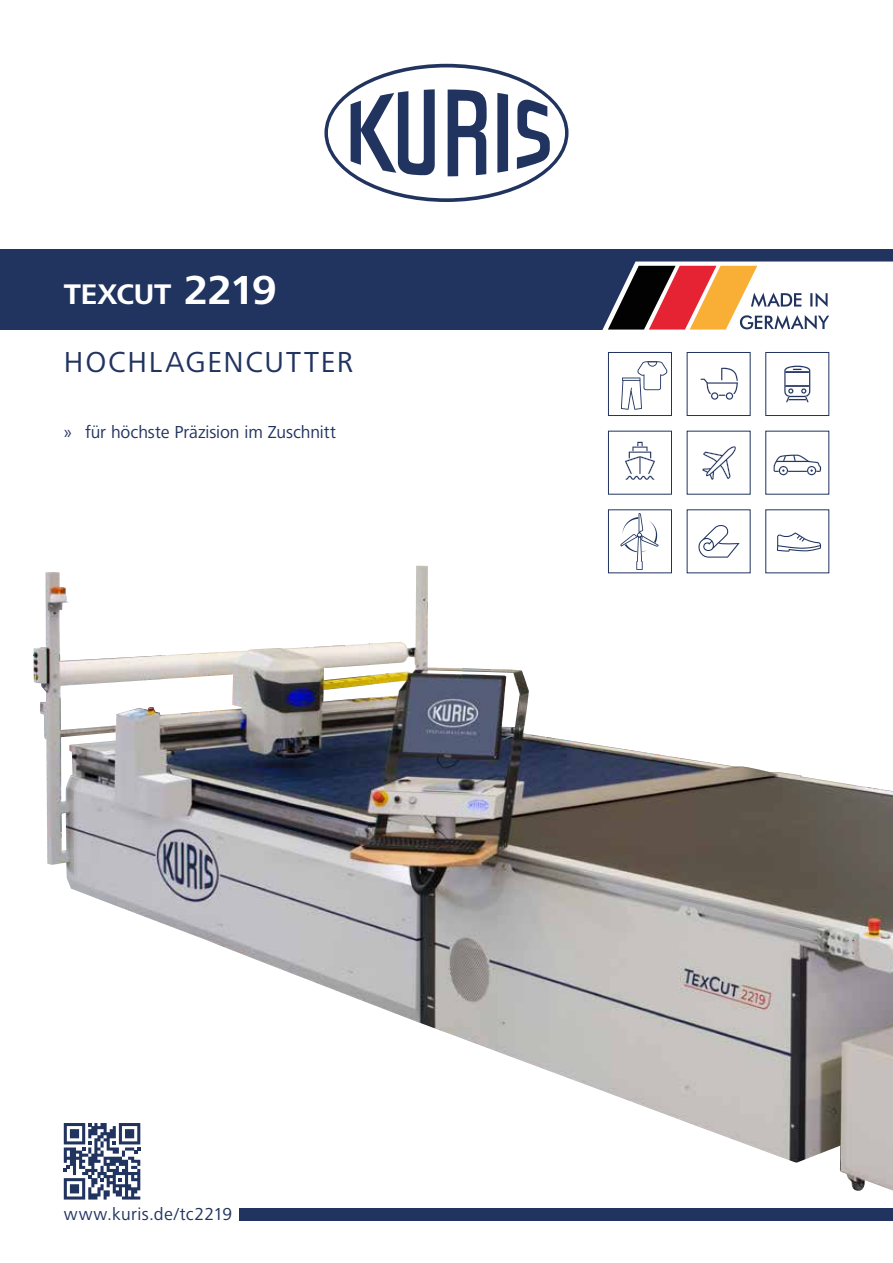
<style>
.page{position:relative;width:893px;height:1263px;background:#fff}
.page>*{position:absolute;margin:0;border:0;box-sizing:border-box;transform-origin:0 0}
.t1{font:30px "Frutiger Next LT";letter-spacing:.06em;color:#21335f}
.t2{font:700 29.4px "Frutiger Next LT";letter-spacing:-.01em;color:#fff}
.t3{font:18px "Frutiger Next LT";letter-spacing:-.005em;color:#21335f}
.t4{font:18px "Frutiger Next LT";letter-spacing:.02em;color:#21335f}
.s1{font-size:42px}
</style>
<div class="page">
<img style="left:33px;top:566px;width:860px;height:626px">
<div style="left:0;top:249px;width:893px;height:81px;background:#21335f"></div>
<div style="left:239px;top:1208px;width:654px;height:12px;background:#21335f"></div>
<svg style="left:602px;top:261px;width:291px;height:69px;background:#c6a8a1"></svg>
<div style="left:687px;top:352px;width:63px;height:64px;background:#fff;border:1px solid #21335f"></div>
<svg style="left:700px;top:367px;width:38px;height:33px"></svg>
<div style="left:608px;top:352px;width:64px;height:64px;background:#fff;border:1px solid #21335f"></div>
<svg style="left:621px;top:361px;width:47px;height:49px"></svg>
<div style="left:608px;top:431px;width:64px;height:64px;background:#fff;border:1px solid #21335f"></div>
<svg style="left:625px;top:442px;width:30px;height:38px"></svg>
<svg style="left:773px;top:454px;width:48px;height:21px"></svg>
<div style="left:765px;top:352px;width:64px;height:64px;background:#fff;border:1px solid #21335f"></div>
<svg style="left:784px;top:365px;width:26px;height:37px"></svg>
<svg style="left:702px;top:446px;width:34px;height:34px"></svg>
<div style="left:687px;top:509px;width:63px;height:64px;background:#fff"></div>
<svg style="left:698px;top:525px;width:42px;height:33px"></svg>
<div style="left:765px;top:509px;width:64px;height:64px;background:#fff"></div>
<svg style="left:777px;top:532px;width:44px;height:20px"></svg>
<div style="left:608px;top:509px;width:64px;height:64px;background:#fff;border:1px solid #21335f"></div>
<svg style="left:620px;top:513px;width:39px;height:57px"></svg>
<svg style="left:324px;top:64px;width:244px;height:138px"></svg>
<svg style="left:64px;top:1123px;width:76px;height:76px"></svg>
<h2 class="t2" style="left:64px;top:277px;width:215px">TEXCUT <span class="s1">2219</span></h2>
<h1 class="t1" style="left:64px;top:345px;width:291px">HOCHLAGENCUTTER</h1>
<p class="t3" style="left:64px;top:422px;width:274px">» für höchste Präzision im Zuschnitt</p>
<p class="t4" style="left:64px;top:1204px;width:170px">www.kuris.de/tc2219</p>
</div>
